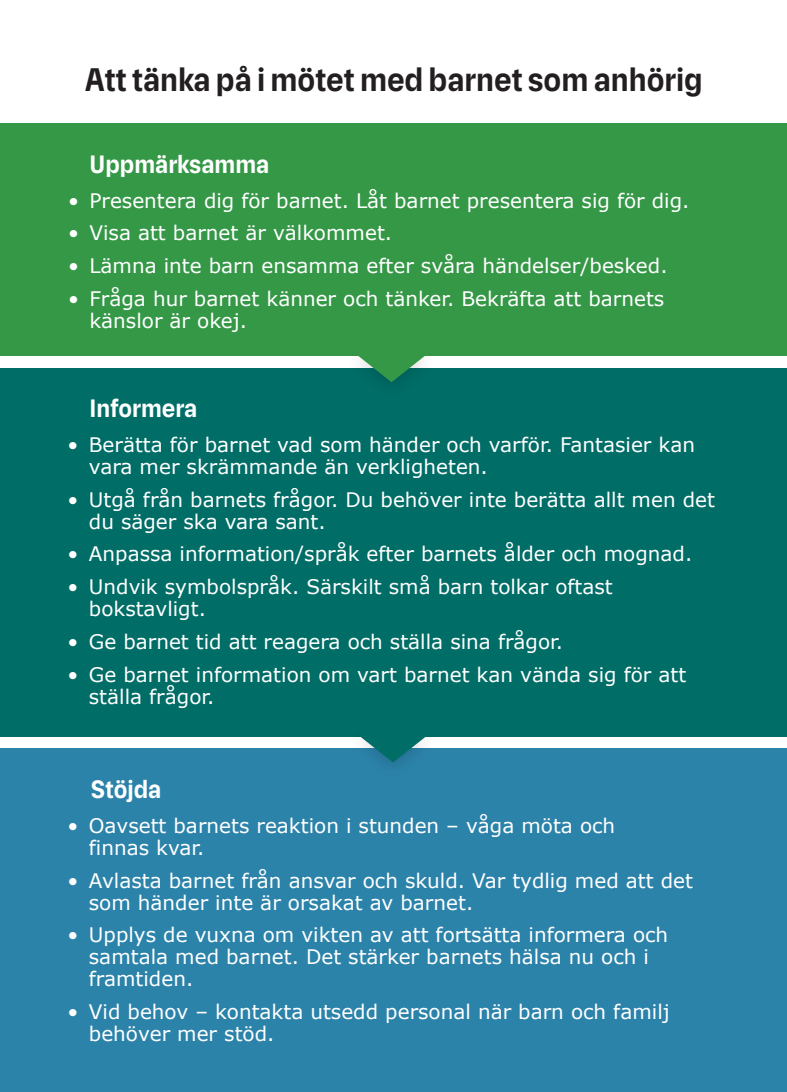
<style>
.page{position:relative;width:787px;height:1092px;background:#fff}
.page>*{position:absolute;margin:0;border:0;box-sizing:border-box;transform-origin:0 0}
.t1{font:700 32.5px "VGR Sans";color:#231f20}
.t2{font:700 25px "VGR Sans";color:#fff}
.t3{font:20px/22px "Verdana";color:#fff}
</style>
<div class="page">
<div style="left:0;top:123px;width:787px;height:233px;background:#359847"></div>
<div style="left:0;top:367px;width:787px;height:369px;background:#006d67"></div>
<div style="left:0;top:748px;width:787px;height:343px;background:#2c83aa"></div>
<img style="left:336px;top:367px;width:111px;height:16px">
<svg style="left:358px;top:356px;width:67px;height:26px"></svg>
<img style="left:339px;top:736px;width:108px;height:29px">
<svg style="left:360px;top:736px;width:66px;height:26px"></svg>
<h1 class="t1" style="left:85px;top:60px;width:619px">Att tänka på i mötet med barnet som anhörig</h1>
<p class="t2" style="left:89px;top:149px;width:181px">Uppmärksamma</p>
<p class="t3" style="left:68px;top:189px;width:623px">• Presentera dig för barnet. Låt barnet presentera sig för dig.</p>
<p class="t3" style="left:68px;top:222px;width:325px">• Visa att barnet är välkommet.</p>
<p class="t3" style="left:68px;top:255px;width:601px">• Lämna inte barn ensamma efter svåra händelser/besked.</p>
<p class="t3" style="left:89px;top:287px;width:576px;text-indent:-21px">• Fråga hur barnet känner och tänker. Bekräfta att barnets känslor är okej.</p>
<p class="t2" style="left:89px;top:393px;width:109px">Informera</p>
<p class="t3" style="left:89px;top:433px;width:607px;text-indent:-21px">• Berätta för barnet vad som händer och varför. Fantasier kan vara mer skrämmande än verkligheten.</p>
<p class="t3" style="left:89px;top:488px;width:627px;text-indent:-21px">• Utgå från barnets frågor. Du behöver inte berätta allt men det du säger ska vara sant.</p>
<p class="t3" style="left:68px;top:543px;width:626px">• Anpassa information/språk efter barnets ålder och mognad.</p>
<p class="t3" style="left:89px;top:575px;width:525px;text-indent:-21px">• Undvik symbolspråk. Särskilt små barn tolkar oftast bokstavligt.</p>
<p class="t3" style="left:68px;top:630px;width:497px">• Ge barnet tid att reagera och ställa sina frågor.</p>
<p class="t3" style="left:89px;top:663px;width:599px;text-indent:-21px">• Ge barnet information om vart barnet kan vända sig för att ställa frågor.</p>
<p class="t2" style="left:91px;top:774px;width:72px">Stöjda</p>
<p class="t3" style="left:89px;top:814px;width:528px;text-indent:-21px">• Oavsett barnets reaktion i stunden – våga möta och finnas kvar.</p>
<p class="t3" style="left:89px;top:869px;width:605px;text-indent:-21px">• Avlasta barnet från ansvar och skuld. Var tydlig med att det som händer inte är orsakat av barnet.</p>
<p class="t3" style="left:89px;top:923px;width:581px;text-indent:-21px">• Upplys de vuxna om vikten av att fortsätta informera och samtala med barnet. Det stärker barnets hälsa nu och i framtiden.</p>
<p class="t3" style="left:89px;top:1000px;width:582px;text-indent:-21px">• Vid behov – kontakta utsedd personal när barn och familj behöver mer stöd.</p>
</div>
